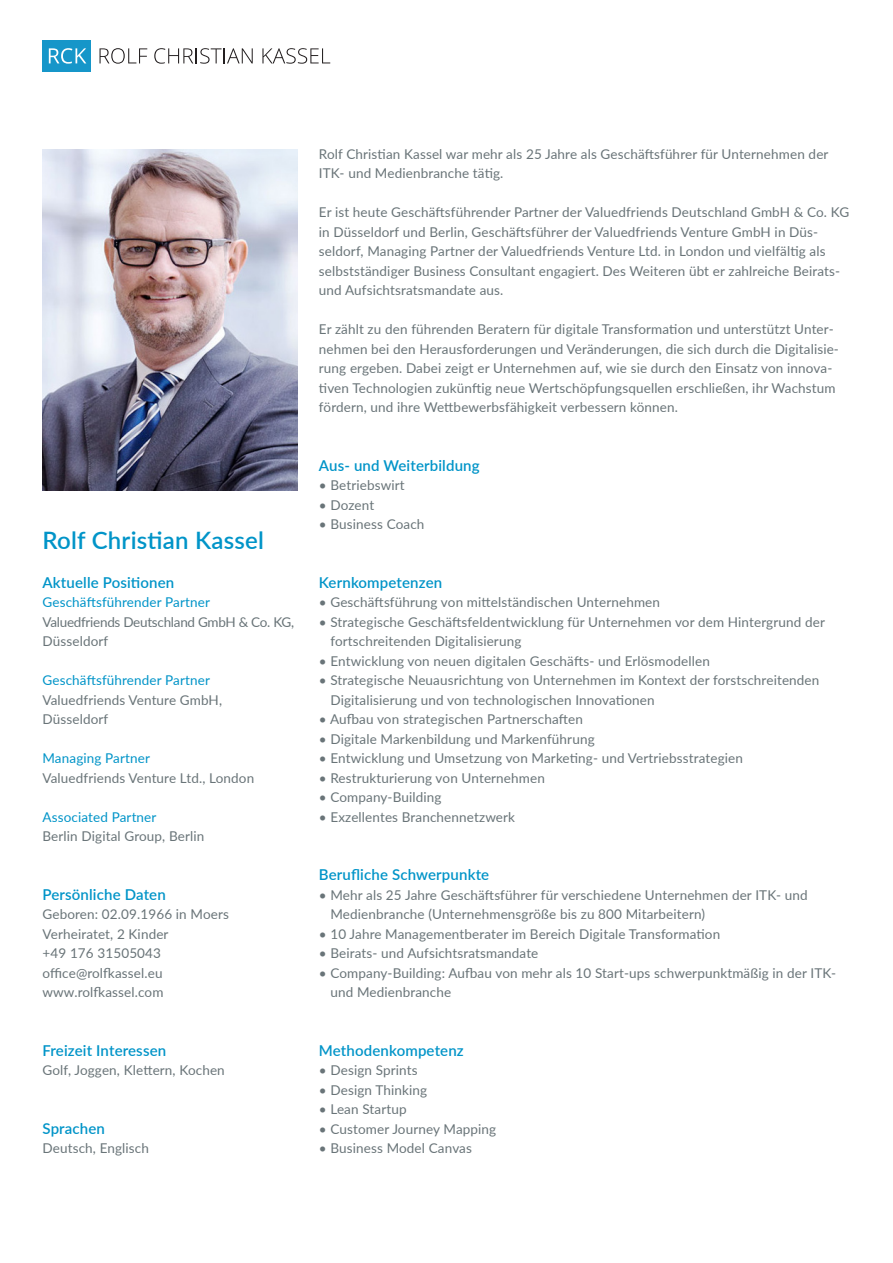
<style>
.page{position:relative;width:893px;height:1263px;background:#fff}
.page>*{position:absolute;margin:0;border:0;box-sizing:border-box;transform-origin:0 0}
.t1{font:600 24px "Lato";letter-spacing:.01em;color:#0194c8}
.t2{font:600 15px "Lato";letter-spacing:.01em;color:#0194c8}
.t3{font:13.5px/19.5px "Lato";letter-spacing:.01em;color:#697478}
.t4{font:13.5px "Lato";letter-spacing:.01em;color:#0194c8}
.t5{font:13.5px/19.5px "Lato";letter-spacing:-.02em;color:#697478}
</style>
<div class="page">
<div style="left:43px;top:40px;width:48px;height:32px;background:#1696c9"></div>
<svg style="left:49px;top:48px;width:37px;height:16px"></svg>
<svg style="left:100px;top:48px;width:47px;height:16px"></svg>
<svg style="left:154px;top:48px;width:99px;height:16px"></svg>
<svg style="left:262px;top:48px;width:68px;height:16px"></svg>
<img style="left:43px;top:149px;width:255px;height:342px">
<h1 class="t1" style="left:43px;top:523px;width:223px">Rolf Christian Kassel</h1>
<p class="t2" style="left:43px;top:571px;width:133px">Aktuelle Positionen</p>
<p class="t4" style="left:43px;top:593px;width:169px">Geschäftsführender Partner</p>
<p class="t5" style="left:43px;top:612px;width:253px">Valuedfriends Deutschland GmbH &amp; Co. KG,<br>Düsseldorf</p>
<p class="t4" style="left:43px;top:671px;width:169px">Geschäftsführender Partner</p>
<p class="t3" style="left:43px;top:690px;width:181px">Valuedfriends Venture GmbH,<br>Düsseldorf</p>
<p class="t4" style="left:43px;top:749px;width:109px">Managing Partner</p>
<p class="t3" style="left:43px;top:768px;width:213px">Valuedfriends Venture Ltd., London</p>
<p class="t4" style="left:43px;top:807px;width:115px">Associated Partner</p>
<p class="t3" style="left:43px;top:826px;width:163px">Berlin Digital Group, Berlin</p>
<p class="t2" style="left:43px;top:883px;width:125px">Persönliche Daten</p>
<p class="t3" style="left:43px;top:904px;width:188px">Geboren: 02.09.1966 in Moers<br>Verheiratet, 2 Kinder<br>+49 176 31505043 office@rolfkassel.eu www.rolfkassel.com</p>
<p class="t2" style="left:43px;top:1039px;width:125px">Freizeit Interessen</p>
<p class="t3" style="left:43px;top:1060px;width:184px">Golf, Joggen, Klettern, Kochen</p>
<p class="t2" style="left:43px;top:1117px;width:64px">Sprachen</p>
<p class="t3" style="left:43px;top:1138px;width:108px">Deutsch, Englisch</p>
<p class="t3" style="left:319px;top:144px;width:511px">Rolf Christian Kassel war mehr als 25 Jahre als Geschäftsführer für Unternehmen der<br>ITK- und Medienbranche tätig.</p>
<p class="t3" style="left:319px;top:202px;width:532px">Er ist heute Geschäftsführender Partner der Valuedfriends Deutschland GmbH &amp; Co. KG in Düsseldorf und Berlin, Geschäftsführer der Valuedfriends Venture GmbH in Düs&shy;seldorf, Managing Partner der Valuedfriends Venture Ltd. in London und vielfältig als selbstständiger Business Consultant engagiert. Des Weiteren übt er zahlreiche Beirats&shy;und Aufsichtsratsmandate aus.</p>
<p class="t3" style="left:319px;top:319px;width:522px">Er zählt zu den führenden Beratern für digitale Transformation und unterstützt Unter&shy;nehmen bei den Herausforderungen und Veränderungen, die sich durch die Digitalisie&shy;rung ergeben. Dabei zeigt er Unternehmen auf, wie sie durch den Einsatz von innova&shy;tiven Technologien zukünftig neue Wertschöpfungsquellen erschließen, ihr Wachstum fördern, und ihre Wettbewerbsfähigkeit verbessern können.</p>
<p class="t2" style="left:319px;top:454px;width:162px">Aus- und Weiterbildung</p>
<p class="t3" style="left:319px;top:475px;width:87px">• Betriebswirt</p>
<p class="t3" style="left:319px;top:495px;width:57px">• Dozent</p>
<p class="t3" style="left:319px;top:514px;width:107px">• Business Coach</p>
<p class="t2" style="left:319px;top:571px;width:125px">Kernkompetenzen</p>
<p class="t3" style="left:319px;top:592px;width:343px">• Geschäftsführung von mittelständischen Unternehmen</p>
<p class="t3" style="left:330px;top:612px;width:496px;text-indent:-12px">• Strategische Geschäftsfeldentwicklung für Unternehmen vor dem Hintergrund der fortschreitenden Digitalisierung</p>
<p class="t3" style="left:319px;top:651px;width:393px">• Entwicklung von neuen digitalen Geschäfts- und Erlösmodellen</p>
<p class="t3" style="left:330px;top:670px;width:490px;text-indent:-12px">• Strategische Neuausrichtung von Unternehmen im Kontext der forstschreitenden<br>Digitalisierung und von technologischen Innovationen</p>
<p class="t3" style="left:319px;top:709px;width:266px">• Aufbau von strategischen Partnerschaften</p>
<p class="t3" style="left:319px;top:729px;width:277px">• Digitale Markenbildung und Markenführung</p>
<p class="t3" style="left:319px;top:748px;width:426px">• Entwicklung und Umsetzung von Marketing- und Vertriebsstrategien</p>
<p class="t3" style="left:319px;top:768px;width:227px">• Restrukturierung von Unternehmen</p>
<p class="t3" style="left:319px;top:787px;width:124px">• Company-Building</p>
<p class="t3" style="left:319px;top:806px;width:198px">• Exzellentes Branchennetzwerk</p>
<p class="t2" style="left:319px;top:864px;width:172px">Berufliche Schwerpunkte</p>
<p class="t3" style="left:330px;top:885px;width:479px;text-indent:-12px">• Mehr als 25 Jahre Geschäftsführer für verschiedene Unternehmen der ITK- und<br>Medienbranche (Unternehmensgröße bis zu 800 Mitarbeitern)</p>
<p class="t3" style="left:319px;top:924px;width:403px">• 10 Jahre Managementberater im Bereich Digitale Transformation</p>
<p class="t3" style="left:319px;top:943px;width:221px">• Beirats- und Aufsichtsratsmandate</p>
<p class="t3" style="left:330px;top:963px;width:507px;text-indent:-12px">• Company-Building: Aufbau von mehr als 10 Start-ups schwerpunktmäßig in der ITK&shy;und Medienbranche</p>
<p class="t2" style="left:319px;top:1039px;width:146px">Methodenkompetenz</p>
<p class="t3" style="left:319px;top:1060px;width:100px">• Design Sprints</p>
<p class="t3" style="left:319px;top:1080px;width:110px">• Design Thinking</p>
<p class="t3" style="left:319px;top:1099px;width:89px">• Lean Startup</p>
<p class="t3" style="left:319px;top:1119px;width:179px">• Customer Journey Mapping</p>
<p class="t3" style="left:319px;top:1138px;width:155px">• Business Model Canvas</p>
</div>
